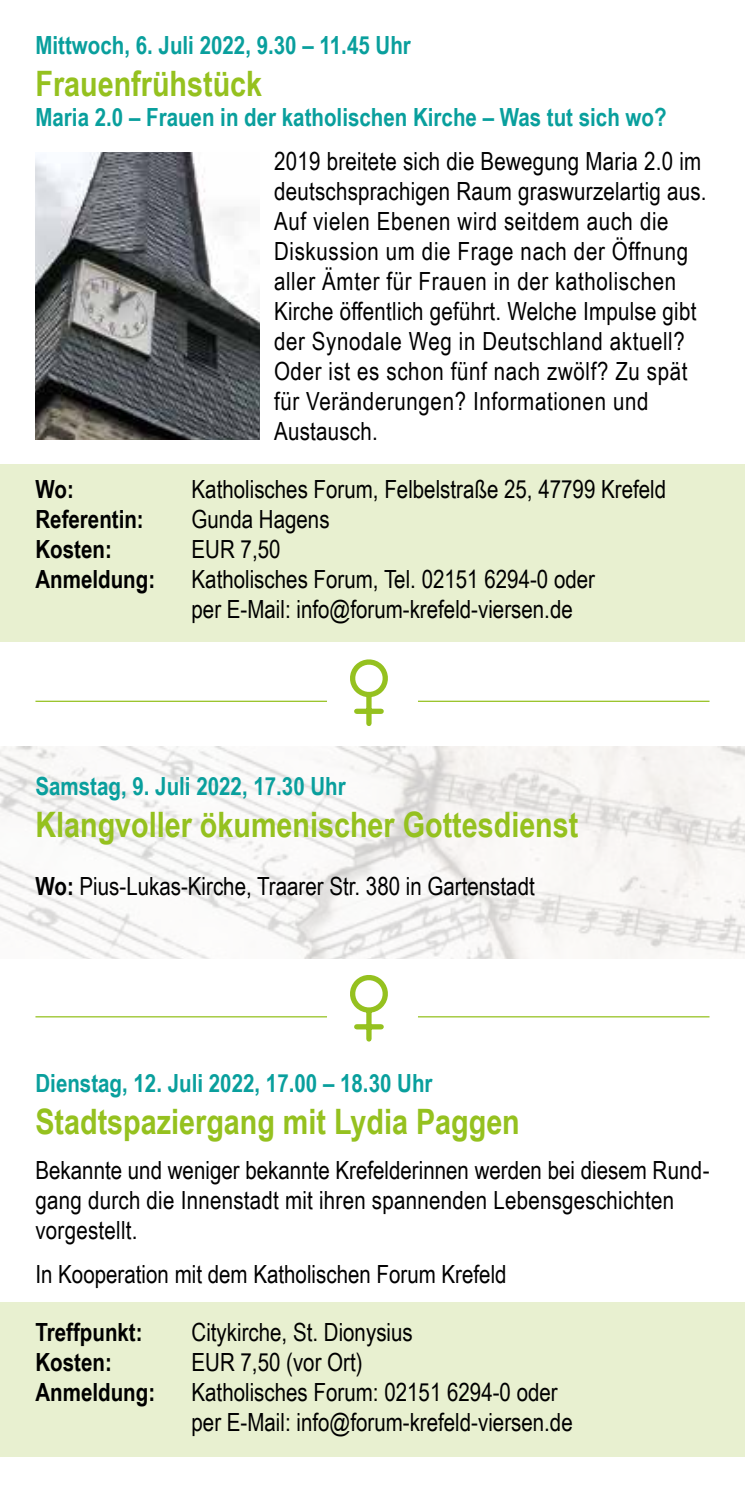
<style>
.page{position:relative;width:745px;height:1489px;background:#fff}
.page>*{position:absolute;margin:0;border:0;box-sizing:border-box;transform-origin:0 0}
.t1{font:700 35px "Arial Narrow";color:#95c11f}
.t2{font:25px/30px "Arial Narrow";letter-spacing:.01em;color:#000}
.t3{font:700 25px "Arial Narrow";color:#099f9d}
.t4{font:700 25px "Arial Narrow";color:#000}
.s1{font-weight:700}
</style>
<div class="page">
<div style="left:0;top:1302px;width:744px;height:154px;background:#e8f0d0"></div>
<img style="left:0;top:746px;width:744px;height:212px">
<div style="left:0;top:464px;width:744px;height:177px;background:#e8f0d0"></div>
<img style="left:35px;top:152px;width:225px;height:287px">
<hr style="left:35px;top:700px;width:292px;height:2px;background:#95c11f">
<svg style="left:350px;top:659px;width:38px;height:67px"></svg>
<hr style="left:417px;top:700px;width:292px;height:2px;background:#95c11f">
<hr style="left:35px;top:1016px;width:292px;height:1px;background:#95c11f">
<svg style="left:350px;top:975px;width:38px;height:67px"></svg>
<hr style="left:417px;top:1016px;width:292px;height:1px;background:#95c11f">
<p class="t3" style="left:35px;top:26px;width:376px">Mittwoch, 6. Juli 2022, 9.30 – 11.45 Uhr</p>
<h1 class="t1" style="left:35px;top:57px;width:228px">Frauenfrühstück</h1>
<p class="t3" style="left:35px;top:98px;width:632px">Maria 2.0 – Frauen in der katholischen Kirche – Was tut sich wo?</p>
<p class="t2" style="left:274px;top:145px;width:434px">2019 breitete sich die Bewegung Maria 2.0 im deutschsprachigen Raum graswurzelartig aus.<br>Auf vielen Ebenen wird seitdem auch die Diskussion um die Frage nach der Öffnung aller Ämter für Frauen in der katholischen Kirche öffentlich geführt. Welche Impulse gibt der Synodale Weg in Deutschland aktuell?<br>Oder ist es schon fünf nach zwölf? Zu spät für Veränderungen? Informationen und Austausch.</p>
<p class="t4" style="left:35px;top:470px;width:40px">Wo:</p>
<p class="t2" style="left:191px;top:473px;width:476px">Katholisches Forum, Felbelstraße 25, 47799 Krefeld</p>
<p class="t4" style="left:35px;top:500px;width:110px">Referentin:</p>
<p class="t2" style="left:191px;top:503px;width:139px">Gunda Hagens</p>
<p class="t4" style="left:35px;top:530px;width:78px">Kosten:</p>
<p class="t2" style="left:191px;top:533px;width:90px">EUR 7,50</p>
<p class="t4" style="left:35px;top:560px;width:121px">Anmeldung:</p>
<p class="t2" style="left:191px;top:563px;width:405px">Katholisches Forum, Tel. 02151 6294-0 oder per E-Mail: info@forum-krefeld-viersen.de</p>
<p class="t3" style="left:35px;top:766px;width:311px">Samstag, 9. Juli 2022, 17.30 Uhr</p>
<h1 class="t1" style="left:35px;top:797px;width:544px">Klangvoller ökumenischer Gottesdienst</h1>
<p class="t2" style="left:35px;top:870px;width:500px"><span class="s1">Wo:</span> Pius-Lukas-Kirche, Traarer Str. 380 in Gartenstadt</p>
<p class="t3" style="left:35px;top:1064px;width:398px">Dienstag, 12. Juli 2022, 17.00 – 18.30 Uhr</p>
<h1 class="t1" style="left:35px;top:1095px;width:485px">Stadtspaziergang mit Lydia Paggen</h1>
<p class="t2" style="left:35px;top:1153px;width:675px">Bekannte und weniger bekannte Krefelderinnen werden bei diesem Rund&shy;gang durch die Innenstadt mit ihren spannenden Lebensgeschichten vorgestellt.</p>
<p class="t2" style="left:35px;top:1257px;width:472px">In Kooperation mit dem Katholischen Forum Krefeld</p>
<p class="t4" style="left:35px;top:1313px;width:109px">Treffpunkt:</p>
<p class="t2" style="left:191px;top:1316px;width:223px">Citykirche, St. Dionysius</p>
<p class="t4" style="left:35px;top:1343px;width:78px">Kosten:</p>
<p class="t2" style="left:191px;top:1346px;width:172px">EUR 7,50 (vor Ort)</p>
<p class="t4" style="left:35px;top:1373px;width:121px">Anmeldung:</p>
<p class="t2" style="left:191px;top:1376px;width:382px">Katholisches Forum: 02151 6294-0 oder per E-Mail: info@forum-krefeld-viersen.de</p>
</div>
